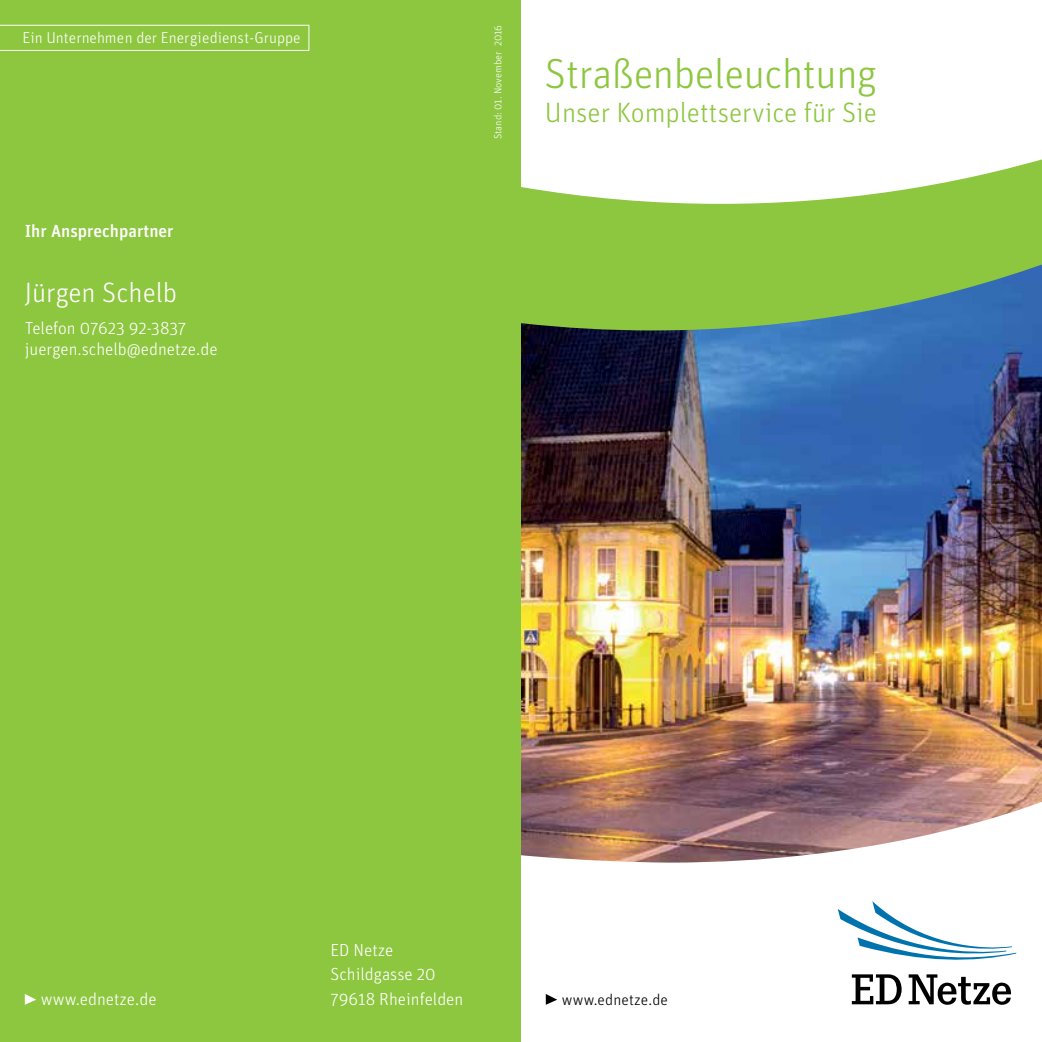
<style>
.page{position:relative;width:1042px;height:1042px;background:#fff}
.page>*{position:absolute;margin:0;border:0;box-sizing:border-box;transform-origin:0 0}
.t1{font:300 42px "Unit OT";letter-spacing:-.01em;color:#8dc63f}
.t2{font:300 28px "Unit OT";color:#8dc63f}
.t3{font:300 28px "Unit OT";color:#fff}
.t4{font:300 17.5px/24.5px "Unit OT";color:#fff}
.t5{font:500 17.5px "Unit OT";color:#fff}
.t6{font:300 15.75px "Unit OT";color:#fff}
.t7{font:300 15.75px "Unit OT";letter-spacing:.01em;color:#000}
.t8{font:300 10.5px "Unit OT";color:#fff}
</style>
<div class="page">
<img style="left:521px;top:330px;width:521px;height:466px">
<div style="left:0;top:0;width:521px;height:1042px;background:#8dc63f"></div>
<svg style="left:521px;top:796px;width:521px;height:209px"></svg>
<svg style="left:546px;top:994px;width:11px;height:11px"></svg>
<svg style="left:25px;top:994px;width:11px;height:11px"></svg>
<svg style="left:521px;top:159px;width:521px;height:171px;fill:#8dc63f"></svg>
<svg style="left:852px;top:974px;width:49px;height:30px"></svg>
<svg style="left:908px;top:974px;width:103px;height:31px"></svg>
<svg style="left:838px;top:901px;width:178px;height:65px"></svg>
<svg style="left:0;top:25px;width:309px;height:26px"></svg>
<p class="t6" style="left:23px;top:29px;width:279px">Ein Unternehmen der Energiedienst-Gruppe</p>
<p class="t5" style="left:25px;top:220px;width:150px">Ihr Ansprechpartner</p>
<h2 class="t3" style="left:25px;top:277px;width:154px">Jürgen Schelb</h2>
<p class="t4" style="left:25px;top:317px;width:194px;line-height:21px">Telefon 07623 92-3837 juergen.schelb@ednetze.de</p>
<p class="t8" style="left:492px;top:139px;width:116px;rotate:-90deg">Stand: 01. November 2016</p>
<h1 class="t1" style="left:545px;top:49px;width:333px">Straßenbeleuchtung</h1>
<h2 class="t2" style="left:545px;top:96px;width:334px">Unser Komplettservice für Sie</h2>
<p class="t4" style="left:41px;top:986px;width:117px">www.ednetze.de</p>
<p class="t4" style="left:330px;top:937px;width:134px">ED Netze<br>Schildgasse 20<br>79618 Rheinfelden</p>
<p class="t7" style="left:562px;top:990px;width:108px">www.ednetze.de</p>
</div>
